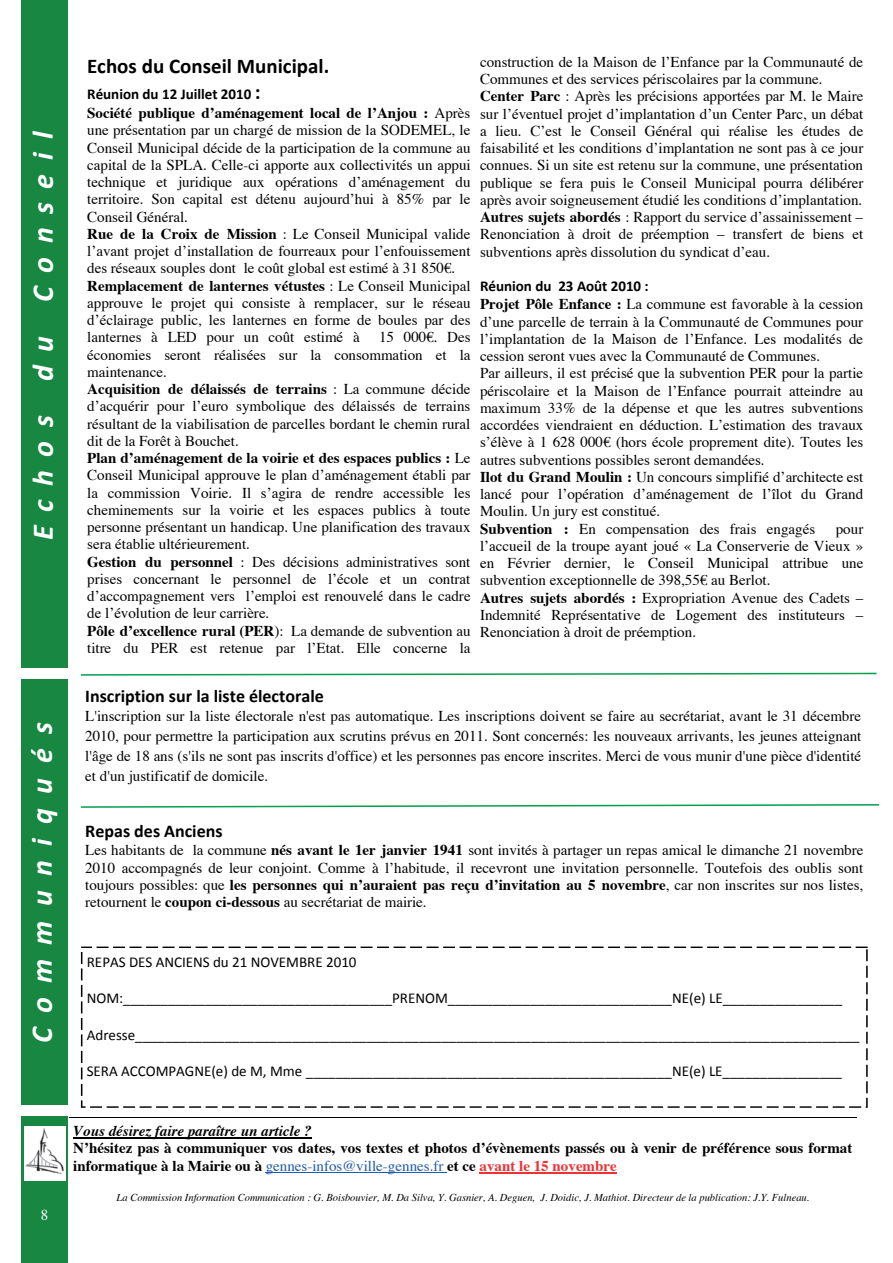
<style>
.page{position:relative;width:893px;height:1263px;background:#fff}
.page>*{position:absolute;margin:0;border:0;box-sizing:border-box;transform-origin:0 0}
.t1{font:italic 700 30px "Calibri";letter-spacing:.455em;color:#fff}
.t2{font:italic 700 30px "Calibri";letter-spacing:.48em;color:#fff}
.t3{font:700 21px "Calibri";color:#000}
.t4{font:700 18px "Calibri";color:#000}
.t5{font:15px/17.2px "Times";color:#000}
.t6{font:15px "Calibri";color:#000}
.t7{font:700 15px/17.1px "Times";color:#000}
.t8{font:700 15px "Calibri";color:#000}
.t9{font:italic 700 15px "Times";color:#000}
.t10{font:15px "Times";color:#fff}
.t11{font:italic 10.5px "Times";letter-spacing:-.005em;color:#000}
.s1{font-size:21px}
.s2{font-weight:700}
.s3{font-family:"Euro"}
.s4{font-weight:400;color:#1f5cab}
.s5{color:#ee3234}
</style>
<div class="page">
<div style="left:21px;top:0;width:47px;height:1263px;background:#188742"></div>
<img style="left:24px;top:1126px;width:41px;height:54px">
<hr style="left:69px;top:1117px;width:788px;height:1px;background:#000">
<hr style="left:73px;top:1138px;width:239px;height:1px;background:#000">
<hr style="left:266px;top:1172px;width:181px;height:1px;background:#1f5cab">
<hr style="left:480px;top:1172px;width:137px;height:1px;background:#ee3234">
<svg style="left:80px;top:804px;width:798px;height:4px"></svg>
<svg style="left:81px;top:946px;width:787px;height:162px"></svg>
<svg style="left:81px;top:672px;width:796px;height:4px"></svg>
<div style="left:12px;top:669px;width:56px;height:10px;background:#fff"></div>
<div style="left:12px;top:1106px;width:56px;height:10px;background:#fff"></div>
<h1 class="t1" style="left:30px;top:540px;width:410px;rotate:-90deg">Echos du Conseil</h1>
<h1 class="t2" style="left:29px;top:1043px;width:322px;rotate:-90deg">Communiqués</h1>
<h2 class="t3" style="left:87px;top:57px;width:244px">Echos du Conseil Municipal.</h2>
<p class="t8" style="left:87px;top:87px;width:175px">Réunion du 12 Juillet 2010 <span class="s1">:</span></p>
<p class="t5" style="left:87px;top:106px;width:385px"><span class="s2">Société publique d’aménagement local de l’Anjou :</span> Après une présentation par un chargé de mission de la SODEMEL, le Conseil Municipal décide de la participation de la commune au capital de la SPLA. Celle-ci apporte aux collectivités un appui technique et juridique aux opérations d’aménagement du territoire. Son capital est détenu aujourd’hui à 85% par le Conseil Général.<br><span class="s2">Rue de la Croix de Mission</span> : Le Conseil Municipal valide l’avant projet d’installation de fourreaux pour l’enfouissement des réseaux souples dont le coût global est estimé à 31 850<span class="s3">€</span>.<br><span class="s2">Remplacement de lanternes vétustes</span> : Le Conseil Municipal approuve le projet qui consiste à remplacer, sur le réseau d’éclairage public, les lanternes en forme de boules par des lanternes à LED pour un coût estimé à</p>
<p class="t5" style="left:87px;top:330px;width:385px;text-indent:292px">15 000<span class="s3">€</span>. Des économies seront réalisées sur la consommation et la maintenance.<br><span class="s2">Acquisition de délaissés de terrains</span> : La commune décide d’acquérir pour l’euro symbolique des délaissés de terrains résultant de la viabilisation de parcelles bordant le chemin rural dit de la Forêt à Bouchet.<br><span class="s2">Plan d’aménagement de la voirie et des espaces publics :</span> Le Conseil Municipal approuve le plan d’aménagement établi par la commission Voirie. Il s’agira de rendre accessible les cheminements sur la voirie et les espaces publics à toute personne présentant un handicap. Une planification des travaux sera établie ultérieurement.<br><span class="s2">Gestion du personnel</span> : Des décisions administratives sont prises concernant le personnel de l’école et un contrat d’accompagnement vers l’emploi est renouvelé dans le cadre de l’évolution de leur carrière.<br><span class="s2">Pôle d’excellence rural (PER</span>): La demande de subvention au titre du PER est retenue par l’Etat. Elle concerne la</p>
<p class="t5" style="left:480px;top:54px;width:385px">construction de la Maison de l’Enfance par la Communauté de Communes et des services périscolaires par la commune.<br><span class="s2">Center Parc</span> : Après les précisions apportées par M. le Maire sur l’éventuel projet d’implantation d’un Center Parc, un débat a lieu. C’est le Conseil Général qui réalise les études de faisabilité et les conditions d’implantation ne sont pas à ce jour connues. Si un site est retenu sur la commune, une présentation publique se fera puis le Conseil Municipal pourra délibérer après avoir soigneusement étudié les conditions d’implantation.<br><span class="s2">Autres sujets abordés</span> : Rapport du service d’assainissement – Renonciation à droit de préemption – transfert de biens et subventions après dissolution du syndicat d’eau.</p>
<p class="t8" style="left:480px;top:280px;width:170px">Réunion du 23 Août 2010 :</p>
<p class="t5" style="left:480px;top:297px;width:385px"><span class="s2">Projet Pôle Enfance :</span> La commune est favorable à la cession d’une parcelle de terrain à la Communauté de Communes pour l’implantation de la Maison de l’Enfance. Les modalités de cession seront vues avec la Communauté de Communes.<br>Par ailleurs, il est précisé que la subvention PER pour la partie périscolaire et la Maison de l’Enfance pourrait atteindre au maximum 33% de la dépense et que les autres subventions accordées viendraient en déduction. L’estimation des travaux s’élève à 1 628 000<span class="s3">€</span> (hors école proprement dite). Toutes les autres subventions possibles seront demandées.<br><span class="s2">Ilot du Grand Moulin :</span> Un concours simplifié d’architecte est lancé pour l’opération d’aménagement de l’îlot du Grand Moulin. Un jury est constitué.<br><span class="s2">Subvention :</span> En compensation des frais engagés</p>
<p class="t5" style="left:480px;top:521px;width:385px;text-indent:356px">pour l’accueil de la troupe ayant joué « La Conserverie de Vieux » en Février dernier, le Conseil Municipal attribue une subvention exceptionnelle de 398,55<span class="s3">€</span> au Berlot.<br><span class="s2">Autres sujets abordés :</span> Expropriation Avenue des Cadets – Indemnité Représentative de Logement des instituteurs – Renonciation à droit de préemption.</p>
<p class="t4" style="left:85px;top:689px;width:240px">Inscription sur la liste électorale</p>
<p class="t5" style="left:85px;top:708px;width:778px;line-height:19.8px;text-align:justify">L'inscription sur la liste électorale n'est pas automatique. Les inscriptions doivent se faire au secrétariat, avant le 31 décembre 2010, pour permettre la participation aux scrutins prévus en 2011. Sont concernés: les nouveaux arrivants, les jeunes atteignant l'âge de 18 ans (s'ils ne sont pas inscrits d'office) et les personnes pas encore inscrites. Merci de vous munir d'une pièce d'identité et d'un justificatif de domicile.</p>
<p class="t4" style="left:85px;top:823px;width:139px">Repas des Anciens</p>
<p class="t5" style="left:85px;top:843px;width:780px;text-align:justify">Les habitants de la commune <span class="s2">nés avant le 1er janvier 1941</span> sont invités à partager un repas amical le dimanche 21 novembre 2010 accompagnés de leur conjoint. Comme à l’habitude, il recevront une invitation personnelle. Toutefois des oublis sont toujours possibles: que <span class="s2">les personnes qui n’auraient pas reçu d’invitation au 5 novembre</span>, car non inscrites sur nos listes, retournent le <span class="s2">coupon ci-dessous</span> au secrétariat de mairie.</p>
<p class="t6" style="left:87px;top:955px;width:271px">REPAS DES ANCIENS du 21 NOVEMBRE 2010</p>
<p class="t6" style="left:87px;top:992px;width:757px">NOM:____________________________________PRENOM______________________________NE(e) LE________________</p>
<p class="t6" style="left:87px;top:1028px;width:774px">Adresse_________________________________________________________________________________________________</p>
<p class="t6" style="left:87px;top:1065px;width:757px">SERA ACCOMPAGNE(e) de M, Mme _________________________________________________NE(e) LE________________</p>
<p class="t10" style="left:41px;top:1209px;width:9px">8</p>
<p class="t9" style="left:73px;top:1125px;width:240px">Vous désirez faire paraître un article ?</p>
<p class="t7" style="left:73px;top:1141px;width:781px">N’hésitez pas à communiquer vos dates, vos textes et photos d’évènements passés ou à venir de préférence sous format informatique à la Mairie ou à <span class="s4">gennes-infos@ville-gennes.fr</span> et ce <span class="s5">avant le 15 novembre</span></p>
<p class="t11" style="left:117px;top:1193px;width:694px">La Commission Information Communication : G. Boisbouvier, M. Da Silva, Y. Gasnier, A. Deguen, J. Doidic, J. Mathiot. Directeur de la publication: J.Y. Fulneau.</p>
</div>
